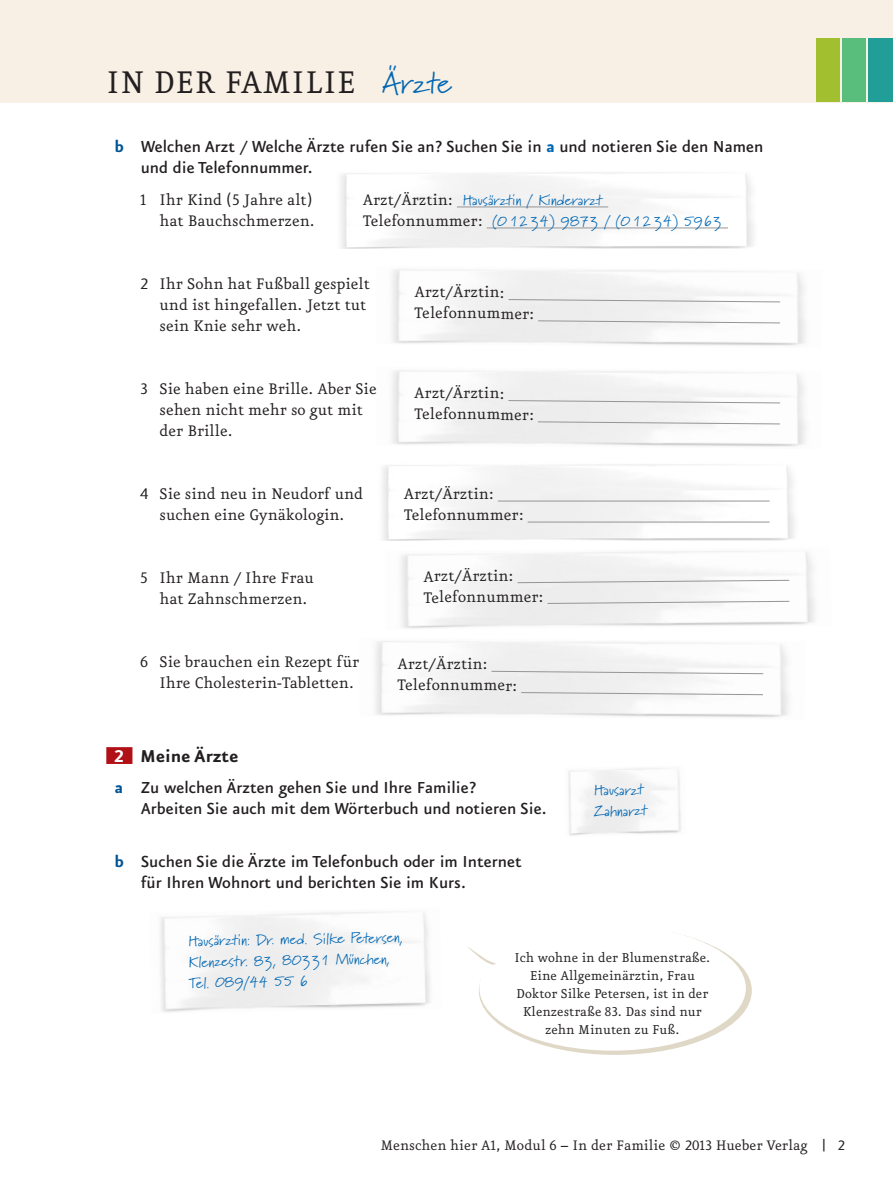
<style>
.page{position:relative;width:893px;height:1191px;background:#fff}
.page>*{position:absolute;margin:0;border:0;box-sizing:border-box;transform-origin:0 0}
.t1{font:37.5px "Eureka Pro";letter-spacing:.01em;color:#231f20}
.t2{font:700 20.55px "Eureka Sans Pro";color:#231f20}
.t3{font:500 19.05px/21px "Eureka Sans Pro";color:#231f20}
.t4{font:18.3px/21px "Eureka Pro";color:#231f20}
.t5{font:16.5px "Eureka Pro";color:#231f20}
.t6{font:15.3px/18px "Eureka Pro";color:#231f20;text-align:center}
.t7{font:15px/21px "Marydale";color:#0066b3}
.t8{font:12.9px "Eureka Pro";color:#231f20;scale:1.28 1}
.s1{font-family:"Marydale";font-size:30.45px;color:#0066b3}
.s2{font-weight:700;color:#005495}
.s3{font-weight:700;color:#0066b3}
.s4{font-family:"Eureka Pro";font-size:18.3px;color:#231f20}
.s5{color:#fff}
.s6{font-family:"Eureka Sans Pro";font-size:16.5px}
</style>
<div class="page">
<div style="left:0;top:0;width:893px;height:102px;background:#f8f0e4"></div>
<div style="left:869px;top:38px;width:24px;height:64px;background:#229e99"></div>
<div style="left:816px;top:38px;width:23px;height:64px;background:#a1bf2f"></div>
<div style="left:843px;top:38px;width:23px;height:64px;background:#59bd7b"></div>
<svg style="left:508px;top:299px;width:273px;height:4px"></svg>
<svg style="left:537px;top:320px;width:244px;height:4px"></svg>
<svg style="left:508px;top:400px;width:273px;height:4px"></svg>
<svg style="left:537px;top:421px;width:243px;height:4px"></svg>
<hr style="left:498px;top:500px;width:271px;height:1px;background:#939598">
<hr style="left:528px;top:521px;width:241px;height:1px;background:#939598">
<svg style="left:517px;top:579px;width:273px;height:4px"></svg>
<svg style="left:547px;top:600px;width:243px;height:4px"></svg>
<svg style="left:491px;top:670px;width:273px;height:4px"></svg>
<svg style="left:520px;top:692px;width:244px;height:3px"></svg>
<div style="left:106px;top:747px;width:26px;height:17px;background:#b01016"></div>
<img style="left:340px;top:172px;width:413px;height:77px">
<hr style="left:457px;top:206px;width:151px;height:1px;background:#939598">
<hr style="left:487px;top:227px;width:241px;height:1px;background:#939598">
<svg style="left:479px;top:926px;width:273px;height:128px"></svg>
<div style="left:479px;top:925px;width:267px;height:125px;background:#fff;border-radius:50%"></div>
<svg style="left:467px;top:946px;width:29px;height:18px"></svg>
<h1 class="t1" style="left:106px;top:68px;width:347px">IN DER FAMILIE <span class="s1">Ärzte</span></h1>
<p class="t3" style="left:141px;top:138px;width:624px;text-indent:-26px"><span class="s2">b</span> Welchen Arzt / Welche Ärzte rufen Sie an? Suchen Sie in <span class="s3">a</span> und notieren Sie den Namen und die Telefonnummer.</p>
<p class="t4" style="left:140px;top:191px;width:176px;text-align:right">1 Ihr Kind (5 Jahre alt) hat Bauchschmerzen.</p>
<p class="t7" style="left:363px;top:189px;width:361px"><span class="s4">Arzt/Ärztin:</span> Hausärztin / Kinderarzt<br><span class="s4">Telefonnummer:</span> (0 12 34) 9873 / (0 12 34) 5963</p>
<p class="t4" style="left:159px;top:275px;width:212px;text-indent:-19px">2 Ihr Sohn hat Fußball gespielt und ist hingefallen. Jetzt tut sein Knie sehr weh.</p>
<p class="t4" style="left:415px;top:282px;width:121px;rotate:1deg">Arzt/Ärztin:<br>Telefonnummer:</p>
<p class="t4" style="left:159px;top:380px;width:219px;text-indent:-19px">3 Sie haben eine Brille. Aber Sie sehen nicht mehr so gut mit der Brille.</p>
<p class="t4" style="left:414px;top:383px;width:121px;rotate:1deg">Arzt/Ärztin:<br>Telefonnummer:</p>
<p class="t4" style="left:140px;top:485px;width:224px;text-align:center">4 Sie sind neu in Neudorf und suchen eine Gynäkologin.</p>
<p class="t4" style="left:404px;top:485px;width:121px">Arzt/Ärztin:<br>Telefonnummer:</p>
<p class="t4" style="left:159px;top:569px;width:156px;text-indent:-19px">5 Ihr Mann / Ihre Frau hat Zahnschmerzen.</p>
<p class="t4" style="left:423px;top:568px;width:121px;rotate:-1deg">Arzt/Ärztin:<br>Telefonnummer:</p>
<p class="t4" style="left:140px;top:653px;width:220px;text-align:right">6 Sie brauchen ein Rezept für<br>Ihre Cholesterin-Tabletten.</p>
<p class="t4" style="left:398px;top:654px;width:121px;rotate:1deg">Arzt/Ärztin:<br>Telefonnummer:</p>
<p class="t2" style="left:114px;top:742px;width:126px"><span class="s5">2</span> Meine Ärzte</p>
<p class="t3" style="left:141px;top:779px;width:407px;text-indent:-26px"><span class="s2">a</span> Zu welchen Ärzten gehen Sie und Ihre Familie?<br>Arbeiten Sie auch mit dem Wörterbuch und notieren Sie.</p>
<p class="t3" style="left:141px;top:852px;width:382px;text-indent:-26px"><span class="s2">b</span> Suchen Sie die Ärzte im Telefonbuch oder im Internet für Ihren Wohnort und berichten Sie im Kurs.</p>
<p class="t7" style="left:594px;top:779px;width:55px;rotate:-1deg">Hausarzt<br>Zahnarzt</p>
<p class="t7" style="left:188px;top:930px;width:217px;rotate:-1deg">Hausärztin: Dr. med. Silke Petersen,<br>Klenzestr. 83, 80331 München,<br>Tel. 089/44 55 6</p>
<p class="t6" style="left:514px;top:950px;width:197px">Ich wohne in der Blumenstraße.<br>Eine Allgemeinärztin, Frau<br>Doktor Silke Petersen, ist in der<br>Klenzestraße 83. Das sind nur zehn Minuten zu Fuß.</p>
<p class="t5" style="left:380px;top:1139px;width:428px">Menschen hier A1, Modul 6 – In der Familie © 2013 Hueber Verlag</p>
<p class="t8" style="left:822px;top:1139px;width:19px">| <span class="s6">2</span></p>
</div>
